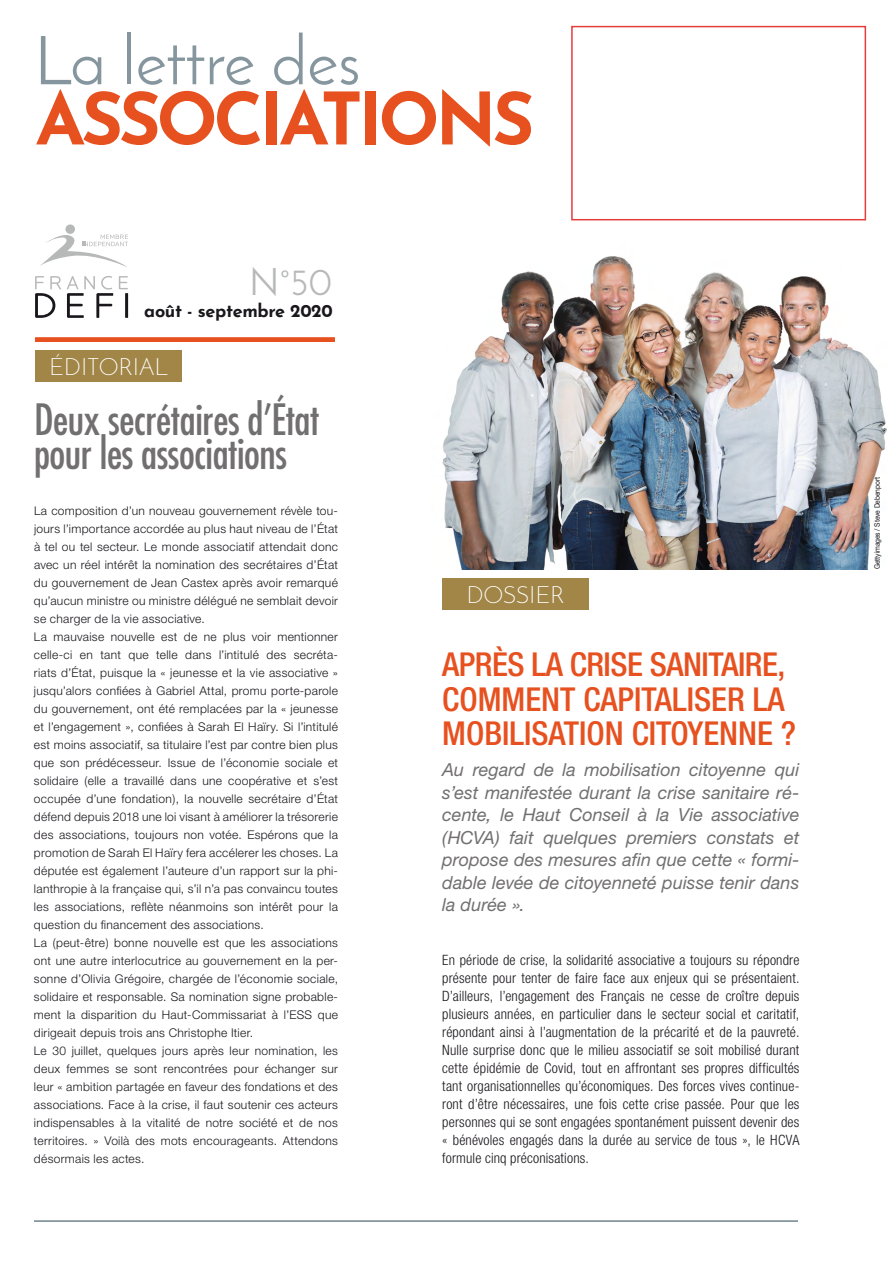
<style>
.page{position:relative;width:893px;height:1263px;background:#fff}
.page>*{position:absolute;margin:0;border:0;box-sizing:border-box;transform-origin:0 0}
.t1{font:700 72px "Josefin Sans";letter-spacing:-.06em;color:#e7501f}
.t2{font:67.5px "Josefin Sans";color:#86969e}
.t3{font:condensed 42px/34.5px "Futura";letter-spacing:-.01em;color:#716f6f}
.t4{font:37.5px "Josefin Sans";color:#b7b8b8}
.t5{font:500 condensed 33px/34.5px "Helvetica Neue";color:#e7501f}
.t6{font:300 24px "Josefin Sans";color:#fff}
.t7{font:italic 18px/22.5px "Helvetica Neue";color:#716f6f;text-align:justify}
.t8{font:700 18px "Josefin Sans";letter-spacing:-.02em;color:#1a171c}
.t9{font:300 condensed 14.25px/18px "Helvetica Neue";letter-spacing:.01em;color:#1a171c;text-align:justify}
.t10{font:300 12px/18px "Helvetica Neue";letter-spacing:.025em;color:#1a171c}
.t11{font:7.5px "Helvetica Neue";letter-spacing:-.02em;color:#1a171c;scale:.9 1}
</style>
<div class="page">
<svg style="left:35px;top:276px;width:26px;height:42px"></svg>
<svg style="left:67px;top:276px;width:46px;height:42px"></svg>
<svg style="left:119px;top:276px;width:9px;height:42px"></svg>
<svg style="left:40px;top:224px;width:88px;height:43px"></svg>
<hr style="left:34px;top:1220px;width:764px;height:2px;background:#86969e">
<img style="left:442px;top:256px;width:445px;height:313px">
<div style="left:35px;top:350px;width:146px;height:32px;background:#a18647"></div>
<div style="left:442px;top:578px;width:146px;height:31px;background:#a18647"></div>
<div style="left:35px;top:337px;width:300px;height:5px;background:#e7501f"></div>
<div style="left:571px;top:26px;width:295px;height:194px;border:2px solid #e63c3c"></div>
<h2 class="t2" style="left:34px;top:20px;width:328px">La lettre des</h2>
<h1 class="t1" style="left:35px;top:55px;width:501px">ASSOCIATIONS</h1>
<h3 class="t4" style="left:249px;top:259px;width:85px">N°50</h3>
<h3 class="t8" style="left:144px;top:295px;width:190px">AOÛT - SEPTEMBRE 2020</h3>
<h3 class="t6" style="left:49px;top:352px;width:120px">ÉDITORIAL</h3>
<h3 class="t3" style="left:34px;top:402px;width:287px">Deux secrétaires d’état pour les associations</h3>
<p class="t10" style="left:34px;top:502px;width:306px">La composition d’un nouveau gouvernement révèle tou&shy;jours l’importance accordée au plus haut niveau de l’état à tel ou tel secteur. Le monde associatif attendait donc avec un réel intérêt la nomination des secrétaires d’état du gouvernement de Jean Castex après avoir remarqué qu’aucun ministre ou ministre délégué ne semblait devoir se charger de la vie associative.<br>La mauvaise nouvelle est de ne plus voir mentionner celle-ci en tant que telle dans l’intitulé des secréta&shy;riats d’état, puisque la « jeunesse et la vie associative » jusqu’alors confiées à Gabriel Attal, promu porte-parole du gouvernement, ont été remplacées par la « jeunesse et l’engagement », confiées à Sarah El Haïry. Si l’intitulé est moins associatif, sa titulaire l’est par contre bien plus que son prédécesseur. Issue de l’économie sociale et solidaire (elle a travaillé dans une coopérative et s’est occupée d’une fondation), la nouvelle secrétaire d’état défend depuis 2018 une loi visant à améliorer la trésorerie des associations, toujours non votée. Espérons que la promotion de Sarah El Haïry fera accélerer les choses. La députée est également l’auteure d’un rapport sur la phi&shy;lanthropie à la française qui, s’il n’a pas convaincu toutes les associations, reflète néanmoins son intérêt pour la question du financement des associations.<br>La (peut-être) bonne nouvelle est que les associations ont une autre interlocutrice au gouvernement en la per&shy;sonne d’Olivia Grégoire, chargée de l’économie sociale, solidaire et responsable. Sa nomination signe probable&shy;ment la disparition du Haut-Commissariat à l’ESS que dirigeait depuis trois ans Christophe Itier.<br>Le 30 juillet, quelques jours après leur nomination, les deux femmes se sont rencontrées pour échanger sur leur « ambition partagée en faveur des fondations et des associations. Face à la crise, il faut soutenir ces acteurs indispensables à la vitalité de notre société et de nos territoires. » Voilà des mots encourageants. Attendons désormais les actes.</p>
<h3 class="t6" style="left:466px;top:580px;width:99px">DOSSIER</h3>
<h3 class="t5" style="left:442px;top:647px;width:355px">APRÈS LA CRISE SANITAIRE,<br>COMMENT CAPITALISER LA<br>MOBILISATION CITOYENNE ?</h3>
<p class="t7" style="left:442px;top:758px;width:359px">Au regard de la mobilisation citoyenne qui s’est manifestée durant la crise sanitaire ré&shy;cente, le Haut Conseil à la Vie associative (HCVA) fait quelques premiers constats et propose des mesures afin que cette « formi&shy;dable levée de citoyenneté puisse tenir dans la durée ».</p>
<p class="t9" style="left:442px;top:951px;width:359px">En période de crise, la solidarité associative a toujours su répondre présente pour tenter de faire face aux enjeux qui se présentaient.<br>D’ailleurs, l’engagement des Français ne cesse de croître depuis plusieurs années, en particulier dans le secteur social et caritatif, répondant ainsi à l’augmentation de la précarité et de la pauvreté.<br>Nulle surprise donc que le milieu associatif se soit mobilisé durant cette épidémie de Covid, tout en affrontant ses propres difficultés tant organisationnelles qu’économiques. Des forces vives continue&shy;ront d’être nécessaires, une fois cette crise passée. Pour que les personnes qui se sont engagées spontanément puissent devenir des « bénévoles engagés dans la durée au service de tous », le HCVA formule cinq préconisations.</p>
<p class="t11" style="left:873px;top:569px;width:104px;rotate:-90deg">Gettyimages / Steve Debenport</p>
</div>
